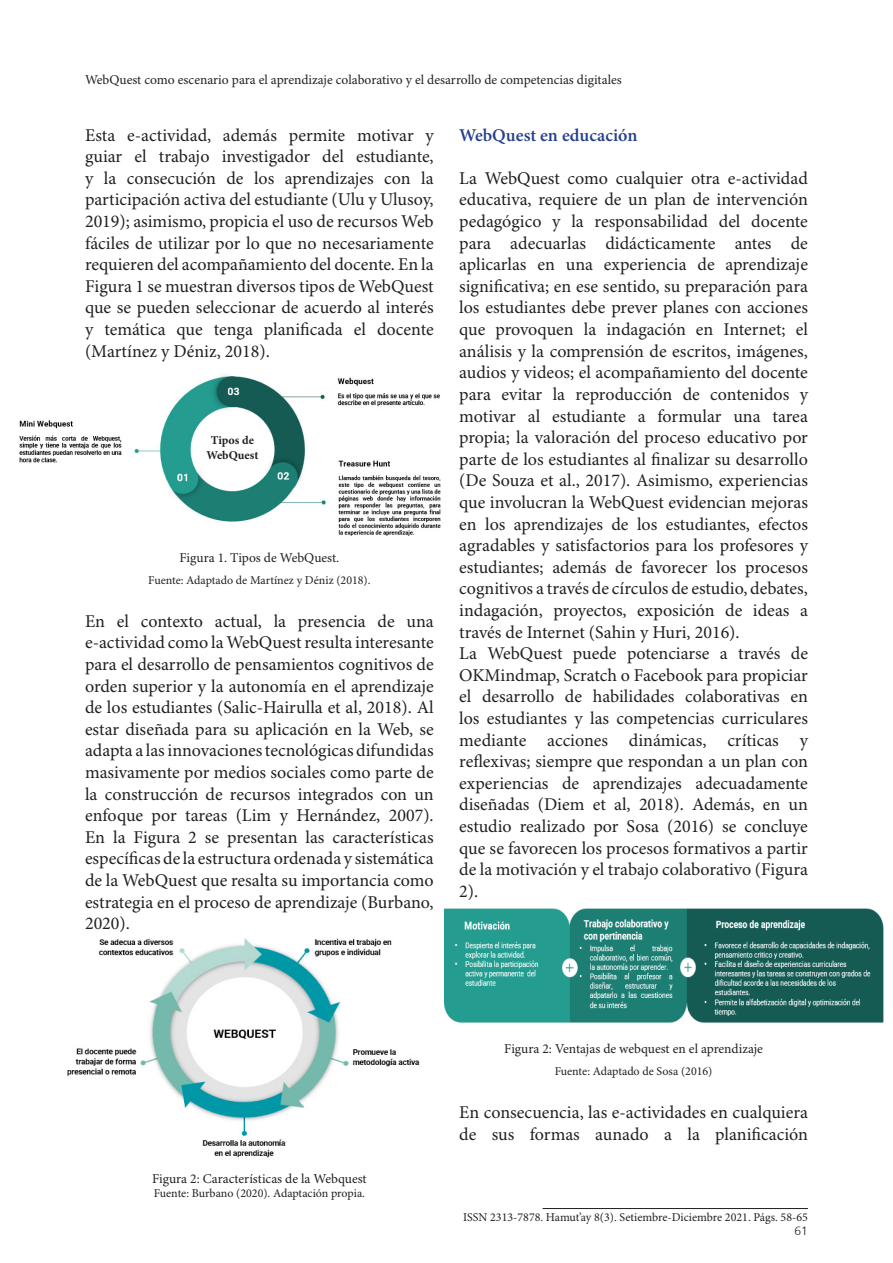
<style>
.page{position:relative;width:893px;height:1263px;background:#fff}
.page>*{position:absolute;margin:0;border:0;box-sizing:border-box;transform-origin:0 0}
.t1{font:18px/21.6px "Minion Pro";color:#231f20;text-align:justify}
.t2{font:600 18px "Minion Pro";color:#253f8e}
.t3{font:13.5px "Minion Pro";color:#231f20}
.t4{font:12px "Minion Pro";color:#231f20}
.t5{font:700 12px "Minion Pro";color:#231f20}
.t6{font:300 12px "Frutiger";color:#231f20}
</style>
<div class="page">
<hr style="left:543px;top:1208px;width:265px;height:1px;background:#231f20">
<img style="left:19px;top:375px;width:422px;height:161px">
<img style="left:67px;top:938px;width:353px;height:220px">
<img style="left:444px;top:908px;width:440px;height:115px">
<div style="left:199px;top:435px;width:67px;height:28px;background:#fff"></div>
<p class="t3" style="left:85px;top:71px;width:538px">WebQuest como escenario para el aprendizaje colaborativo y el desarrollo de competencias digitales</p>
<p class="t1" style="left:85px;top:125px;width:350px">Esta e-actividad, además permite motivar y guiar el trabajo investigador del estudiante, y la consecución de los aprendizajes con la participación activa del estudiante (Ulu y Ulusoy, 2019); asimismo, propicia el uso de recursos Web fáciles de utilizar por lo que no necesariamente requieren del acompañamiento del docente. En la Figura 1 se muestran diversos tipos de WebQuest que se pueden seleccionar de acuerdo al interés y temática que tenga planificada el docente (Martínez y Déniz, 2018).</p>
<p class="t5" style="left:211px;top:432px;width:45px">Tipos de</p>
<p class="t5" style="left:206px;top:446px;width:53px">WebQuest</p>
<p class="t3" style="left:179px;top:549px;width:161px">Figura 1. Tipos de WebQuest.</p>
<p class="t4" style="left:148px;top:572px;width:224px">Fuente: Adaptado de Martínez y Déniz (2018).</p>
<p class="t1" style="left:85px;top:611px;width:350px">En el contexto actual, la presencia de una e-actividad como la WebQuest resulta interesante para el desarrollo de pensamientos cognitivos de orden superior y la autonomía en el aprendizaje de los estudiantes (Salic-Hairulla et al, 2018). Al estar diseñada para su aplicación en la Web, se adapta a las innovaciones tecnológicas difundidas masivamente por medios sociales como parte de la construcción de recursos integrados con un enfoque por tareas (Lim y Hernández, 2007).<br>En la Figura 2 se presentan las características específicas de la estructura ordenada y sistemática de la WebQuest que resalta su importancia como estrategia en el proceso de aprendizaje (Burbano, 2020).</p>
<p class="t2" style="left:459px;top:122px;width:180px">WebQuest en educación</p>
<p class="t1" style="left:459px;top:168px;width:350px">La WebQuest como cualquier otra e-actividad educativa, requiere de un plan de intervención pedagógico y la responsabilidad del docente para adecuarlas didácticamente antes de aplicarlas en una experiencia de aprendizaje significativa; en ese sentido, su preparación para los estudiantes debe prever planes con acciones que provoquen la indagación en Internet; el análisis y la comprensión de escritos, imágenes, audios y videos; el acompañamiento del docente para evitar la reproducción de contenidos y motivar al estudiante a formular una tarea propia; la valoración del proceso educativo por parte de los estudiantes al finalizar su desarrollo (De Souza et al., 2017). Asimismo, experiencias que involucran la WebQuest evidencian mejoras en los aprendizajes de los estudiantes, efectos agradables y satisfactorios para los profesores y estudiantes; además de favorecer los procesos cognitivos a través de círculos de estudio, debates, indagación, proyectos, exposición de ideas a través de Internet (Sahin y Huri, 2016).</p>
<p class="t1" style="left:459px;top:643px;width:350px">La WebQuest puede potenciarse a través de OKMindmap, Scratch o Facebook para propiciar el desarrollo de habilidades colaborativas en los estudiantes y las competencias curriculares mediante acciones dinámicas, críticas y reflexivas; siempre que respondan a un plan con experiencias de aprendizajes adecuadamente diseñadas (Diem et al, 2018). Además, en un estudio realizado por Sosa (2016) se concluye que se favorecen los procesos formativos a partir de la motivación y el trabajo colaborativo (Figura 2).</p>
<p class="t3" style="left:152px;top:1170px;width:216px">Figura 2: Características de la Webquest</p>
<p class="t4" style="left:154px;top:1186px;width:213px">Fuente: Burbano (2020). Adaptación propia.</p>
<p class="t3" style="left:504px;top:1041px;width:260px">Figura 2: Ventajas de webquest en el aprendizaje</p>
<p class="t4" style="left:555px;top:1064px;width:159px">Fuente: Adaptado de Sosa (2016)</p>
<p class="t1" style="left:459px;top:1102px;width:350px">En consecuencia, las e-actividades en cualquiera de sus formas aunado a la planificación</p>
<p class="t4" style="left:463px;top:1210px;width:346px">ISSN 2313-7878. Hamut’ay 8(3). Setiembre-Diciembre 2021. Págs. 58-65</p>
<p class="t6" style="left:795px;top:1222px;width:15px">61</p>
</div>
